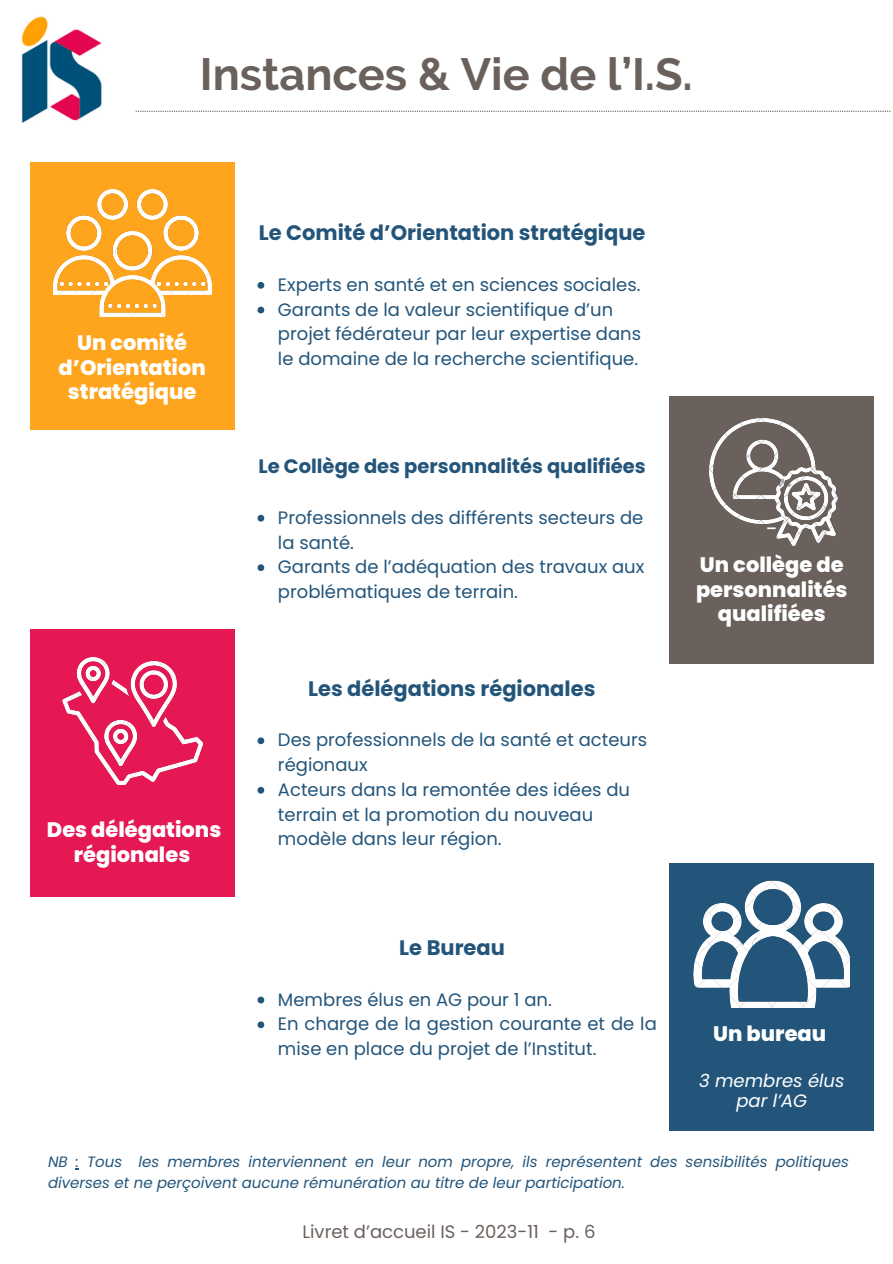
<style>
.page{position:relative;width:893px;height:1264px;background:#fff}
.page>*{position:absolute;margin:0;border:0;box-sizing:border-box;transform-origin:0 0}
.t1{font:700 45px "Raleway";color:#6a615c}
.t2{font:800 21px/24.8px "Poppins";color:#fff;text-align:center}
.t3{font:700 21px "Poppins";color:#23557b}
.t4{font:21px "Poppins";color:#fff}
.t5{font:700 19.5px "Poppins";color:#23557b}
.t6{font:18px/24.8px "Poppins";color:#23557b}
.t7{font:18px "Poppins";color:#6a615c}
.t8{font:italic 18px/20.2px "Poppins";color:#fff;text-align:center}
.t9{font:italic 15px/20.2px "Poppins";color:#23557b}
</style>
<div class="page">
<div style="left:30px;top:162px;width:204px;height:267px;background:#ffa51d"></div>
<img style="left:53px;top:190px;width:159px;height:127px">
<svg style="left:257px;top:515px;width:7px;height:6px"></svg>
<svg style="left:257px;top:564px;width:7px;height:7px"></svg>
<img style="left:21px;top:16px;width:81px;height:107px">
<svg style="left:136px;top:111px;width:755px;height:1px"></svg>
<div style="left:669px;top:395px;width:204px;height:268px;background:#6a615c"></div>
<img style="left:709px;top:419px;width:128px;height:127px">
<div style="left:30px;top:629px;width:204px;height:268px;background:#e51854"></div>
<img style="left:62px;top:657px;width:141px;height:127px">
<div style="left:669px;top:863px;width:204px;height:268px;background:#23557b"></div>
<img style="left:694px;top:880px;width:155px;height:127px">
<svg style="left:257px;top:282px;width:7px;height:7px"></svg>
<svg style="left:257px;top:307px;width:7px;height:6px"></svg>
<svg style="left:257px;top:737px;width:7px;height:7px"></svg>
<svg style="left:257px;top:787px;width:7px;height:6px"></svg>
<svg style="left:257px;top:996px;width:7px;height:7px"></svg>
<svg style="left:257px;top:1021px;width:7px;height:7px"></svg>
<p class="t1" style="left:200px;top:48px;width:494px">Instances &amp; Vie de l’I.S.</p>
<p class="t2" style="left:58px;top:330px;width:149px">Un comité d’Orientation stratégique</p>
<p class="t2" style="left:47px;top:817px;width:176px">Des délégations régionales</p>
<p class="t3" style="left:259px;top:218px;width:388px">Le Comité d’Orientation stratégique</p>
<p class="t6" style="left:278px;top:272px;width:364px">Experts en santé et en sciences sociales.</p>
<p class="t6" style="left:278px;top:297px;width:365px">Garants de la valeur scientifique d’un projet fédérateur par leur expertise dans le domaine de la recherche scientifique.</p>
<p class="t5" style="left:258px;top:453px;width:389px">Le Collège des personnalités qualifiées</p>
<p class="t6" style="left:278px;top:505px;width:367px">Professionnels des différents secteurs de la santé.</p>
<p class="t6" style="left:278px;top:554px;width:368px">Garants de l’adéquation des travaux aux problématiques de terrain.</p>
<p class="t3" style="left:308px;top:673px;width:288px">Les délégations régionales</p>
<p class="t6" style="left:278px;top:727px;width:370px">Des professionnels de la santé et acteurs régionaux</p>
<p class="t6" style="left:278px;top:777px;width:353px">Acteurs dans la remontée des idées du terrain et la promotion du nouveau modèle dans leur région.</p>
<p class="t3" style="left:399px;top:933px;width:107px">Le Bureau</p>
<p class="t6" style="left:278px;top:986px;width:275px">Membres élus en AG pour 1 an.</p>
<p class="t6" style="left:278px;top:1011px;width:380px">En charge de la gestion courante et de la mise en place du projet de l’Institut.</p>
<p class="t4" style="left:766px;top:514px;width:13px">-</p>
<p class="t2" style="left:696px;top:552px;width:153px">Un collège de personnalités qualifiées</p>
<p class="t2" style="left:713px;top:1021px;width:114px">Un bureau</p>
<p class="t8" style="left:699px;top:1070px;width:147px">3 membres élus par l’AG</p>
<p class="t9" style="left:48px;top:1152px;width:802px">NB : Tous les membres interviennent en leur nom propre, ils représentent des sensibilités politiques diverses et ne perçoivent aucune rémunération au titre de leur participation.</p>
<p class="t7" style="left:302px;top:1219px;width:294px">Livret d’accueil IS - 2023-11 - p. 6</p>
</div>
